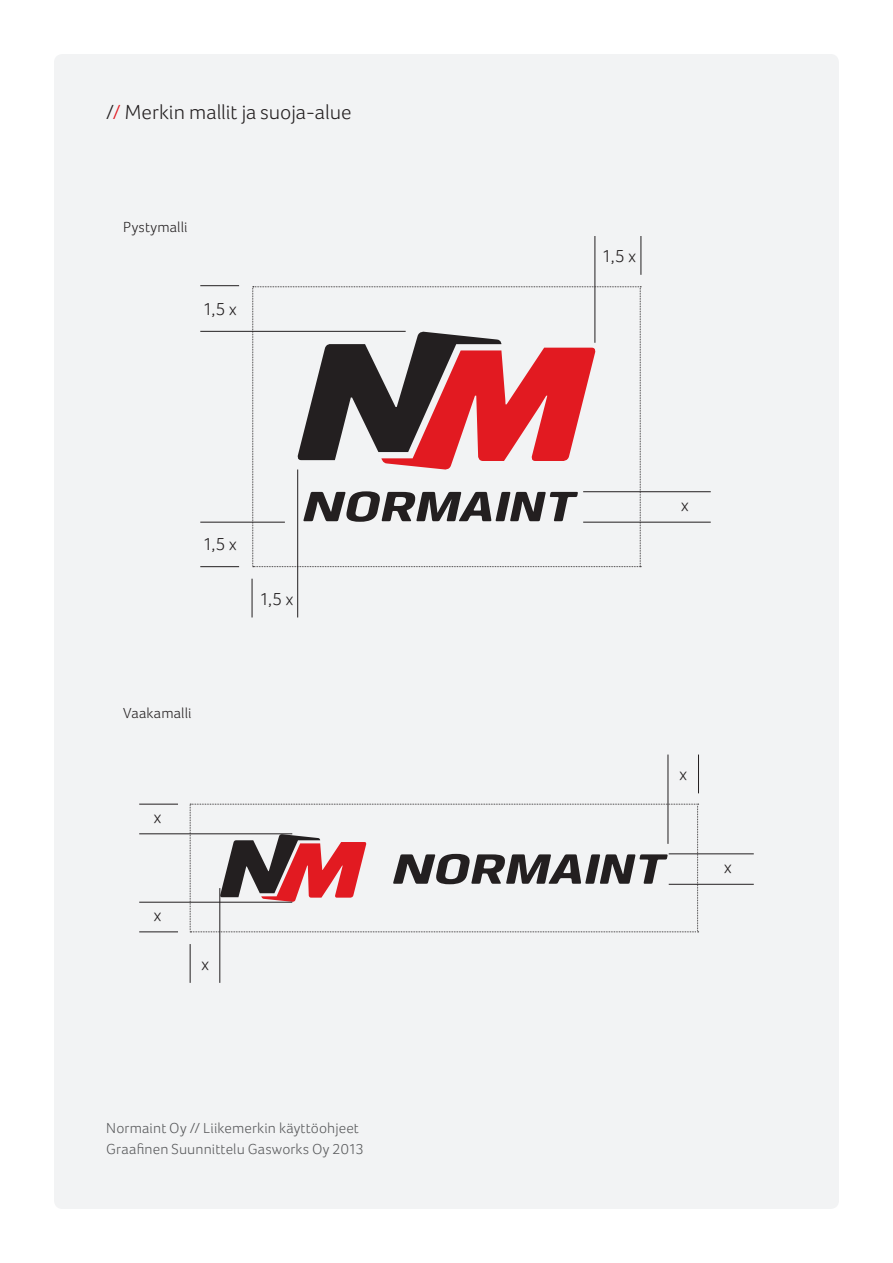
<style>
.page{position:relative;width:893px;height:1263px;background:#fff}
.page>*{position:absolute;margin:0;border:0;box-sizing:border-box;transform-origin:0 0}
.t1{font:300 21px "Foco";color:#231f20}
.t2{font:300 18px "Foco";color:#231f20}
.t3{font:300 15px/21px "Foco";letter-spacing:.01em;color:#57585a}
.t4{font:300 15px "Foco";letter-spacing:.01em;color:#231f20}
.s1{color:#e21a21}
</style>
<div class="page">
<div style="left:54px;top:54px;width:785px;height:1155px;background:#f2f3f4;border-radius:9px"></div>
<svg style="left:252px;top:286px;width:389px;height:281px"></svg>
<svg style="left:190px;top:804px;width:509px;height:128px"></svg>
<hr style="left:583px;top:491px;width:128px;height:1px;background:#231f20">
<hr style="left:669px;top:853px;width:85px;height:1px;background:#231f20">
<hr style="left:583px;top:522px;width:128px;height:1px;background:#231f20">
<hr style="left:669px;top:884px;width:85px;height:1px;background:#231f20">
<hr style="left:297px;top:469px;width:1px;height:148px;background:#231f20">
<hr style="left:200px;top:331px;width:206px;height:1px;background:#231f20">
<hr style="left:200px;top:522px;width:85px;height:1px;background:#231f20">
<hr style="left:594px;top:236px;width:1px;height:107px;background:#231f20">
<hr style="left:668px;top:754px;width:1px;height:90px;background:#231f20">
<hr style="left:219px;top:888px;width:1px;height:95px;background:#231f20">
<hr style="left:139px;top:902px;width:153px;height:1px;background:#231f20">
<hr style="left:139px;top:833px;width:153px;height:1px;background:#231f20">
<hr style="left:252px;top:579px;width:1px;height:38px;background:#231f20">
<hr style="left:200px;top:285px;width:39px;height:1px;background:#231f20">
<hr style="left:200px;top:566px;width:39px;height:1px;background:#231f20">
<hr style="left:641px;top:236px;width:1px;height:39px;background:#231f20">
<hr style="left:698px;top:754px;width:1px;height:39px;background:#231f20">
<hr style="left:190px;top:944px;width:1px;height:39px;background:#231f20">
<hr style="left:139px;top:931px;width:39px;height:1px;background:#231f20">
<hr style="left:139px;top:804px;width:39px;height:1px;background:#231f20">
<h1 class="t1" style="left:106px;top:100px;width:247px">/<span class="s1">/</span> Merkin mallit ja suoja-alue</h1>
<p class="t4" style="left:123px;top:218px;width:66px">Pystymalli</p>
<p class="t2" style="left:203px;top:298px;width:36px">1,5 x</p>
<p class="t2" style="left:203px;top:533px;width:36px">1,5 x</p>
<p class="t2" style="left:259px;top:588px;width:36px">1,5 x</p>
<p class="t4" style="left:123px;top:704px;width:70px">Vaakamalli</p>
<p class="t2" style="left:154px;top:807px;width:9px">x</p>
<p class="t2" style="left:154px;top:905px;width:9px">x</p>
<p class="t2" style="left:202px;top:953px;width:9px">x</p>
<p class="t3" style="left:106px;top:1118px;width:259px">Normaint Oy // Liikemerkin käyttöohjeet<br>Graafinen Suunnittelu Gasworks Oy 2013</p>
<p class="t2" style="left:602px;top:245px;width:36px">1,5 x</p>
<p class="t2" style="left:681px;top:494px;width:9px">x</p>
<p class="t2" style="left:679px;top:764px;width:9px">x</p>
<p class="t2" style="left:724px;top:857px;width:9px">x</p>
</div>
